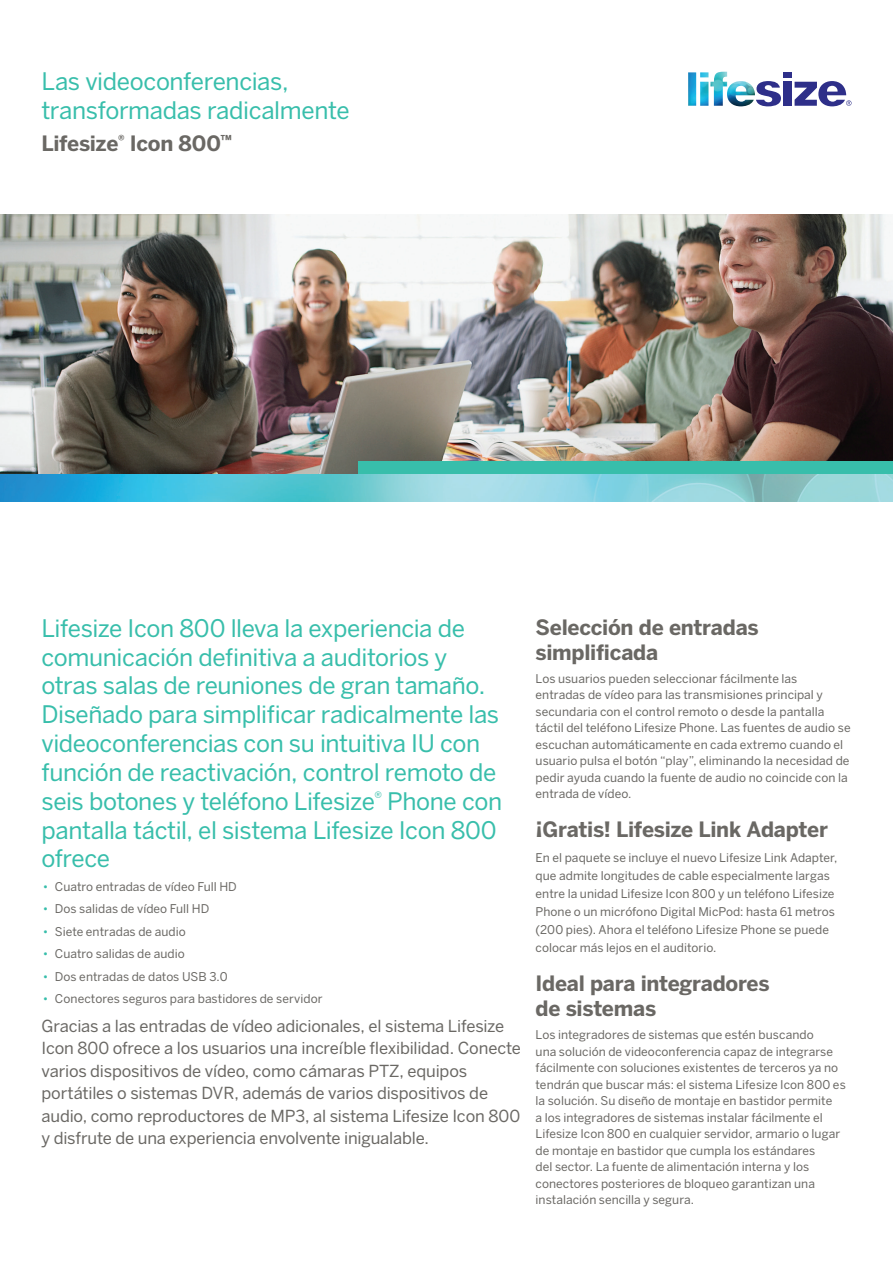
<style>
.page{position:relative;width:893px;height:1263px;background:#fff}
.page>*{position:absolute;margin:0;border:0;box-sizing:border-box;transform-origin:0 0}
.t1{font:24px/28.8px "Benton Sans";letter-spacing:-.015em;color:#38beab}
.t2{font:700 21px/25.2px "Benton Sans";letter-spacing:-.015em;color:#6a6864}
.Body{font:16.5px/22.5px "Benton Sans";letter-spacing:-.01em;color:#6a6864}
.Body_-_Small{font:12px/16.5px "Benton Sans";letter-spacing:.005em;color:#6a6864}
.s1{color:#38beab}
</style>
<div class="page">
<img style="left:0;top:215px;width:893px;height:259px">
<div style="left:359px;top:461px;width:534px;height:13px;background:#38beab"></div>
<img style="left:0;top:474px;width:893px;height:27px">
<div style="left:783px;top:72px;width:8px;height:5px;background:#2e2f89"></div>
<div style="left:783px;top:82px;width:8px;height:24px;background:#2e2f89"></div>
<svg style="left:795px;top:81px;width:56px;height:25px"></svg>
<svg style="left:756px;top:81px;width:25px;height:25px"></svg>
<img style="left:688px;top:72px;width:67px;height:34px">
<h1 class="t1" style="left:41px;top:67px;width:310px">Las videoconferencias, transformadas radicalmente</h1>
<h2 class="t2" style="left:41px;top:130px;width:192px">Lifesize<sup>®</sup> Icon 800<sup>™</sup></h2>
<h1 class="t1" style="left:41px;top:613px;width:462px">Lifesize Icon 800 lleva la experiencia de comunicación definitiva a auditorios y otras salas de reuniones de gran tamaño.<br>Diseñado para simplificar radicalmente las videoconferencias con su intuitiva IU con función de reactivación, control remoto de seis botones y teléfono Lifesize<sup>®</sup> Phone con pantalla táctil, el sistema Lifesize Icon 800 ofrece</h1>
<p class="Body_-_Small" style="left:43px;top:878px;width:195px"><span class="s1">•</span> Cuatro entradas de vídeo Full HD</p>
<p class="Body_-_Small" style="left:43px;top:900px;width:168px"><span class="s1">•</span> Dos salidas de vídeo Full HD</p>
<p class="Body_-_Small" style="left:43px;top:923px;width:144px"><span class="s1">•</span> Siete entradas de audio</p>
<p class="Body_-_Small" style="left:43px;top:945px;width:143px"><span class="s1">•</span> Cuatro salidas de audio</p>
<p class="Body_-_Small" style="left:43px;top:968px;width:186px"><span class="s1">•</span> Dos entradas de datos USB 3.0</p>
<p class="Body_-_Small" style="left:43px;top:990px;width:281px"><span class="s1">•</span> Conectores seguros para bastidores de servidor</p>
<p class="Body" style="left:41px;top:1014px;width:481px">Gracias a las entradas de vídeo adicionales, el sistema Lifesize Icon 800 ofrece a los usuarios una increíble flexibilidad. Conecte varios dispositivos de vídeo, como cámaras PTZ, equipos portátiles o sistemas DVR, además de varios dispositivos de audio, como reproductores de MP3, al sistema Lifesize Icon 800 y disfrute de una experiencia envolvente inigualable.</p>
<h2 class="t2" style="left:536px;top:614px;width:225px">Selección de entradas simplificada</h2>
<p class="Body_-_Small" style="left:536px;top:670px;width:317px">Los usuarios pueden seleccionar fácilmente las<br>entradas de vídeo para las transmisiones principal y secundaria con el control remoto o desde la pantalla táctil del teléfono Lifesize Phone. Las fuentes de audio se escuchan automáticamente en cada extremo cuando el usuario pulsa el botón “play”, eliminando la necesidad de pedir ayuda cuando la fuente de audio no coincide con la entrada de vídeo.</p>
<h2 class="t2" style="left:536px;top:817px;width:294px">¡Gratis! Lifesize Link Adapter</h2>
<p class="Body_-_Small" style="left:536px;top:848px;width:303px;line-height:18px">En el paquete se incluye el nuevo Lifesize Link Adapter, que admite longitudes de cable especialmente largas entre la unidad Lifesize Icon 800 y un teléfono Lifesize Phone o un micrófono Digital MicPod: hasta 61 metros (200 pies). Ahora el teléfono Lifesize Phone se puede colocar más lejos en el auditorio.</p>
<h2 class="t2" style="left:536px;top:970px;width:236px">Ideal para integradores de sistemas</h2>
<p class="Body_-_Small" style="left:536px;top:1026px;width:312px">Los integradores de sistemas que estén buscando<br>una solución de videoconferencia capaz de integrarse fácilmente con soluciones existentes de terceros ya no tendrán que buscar más: el sistema Lifesize Icon 800 es la solución. Su diseño de montaje en bastidor permite<br>a los integradores de sistemas instalar fácilmente el Lifesize Icon 800 en cualquier servidor, armario o lugar de montaje en bastidor que cumpla los estándares<br>del sector. La fuente de alimentación interna y los conectores posteriores de bloqueo garantizan una instalación sencilla y segura.</p>
</div>
